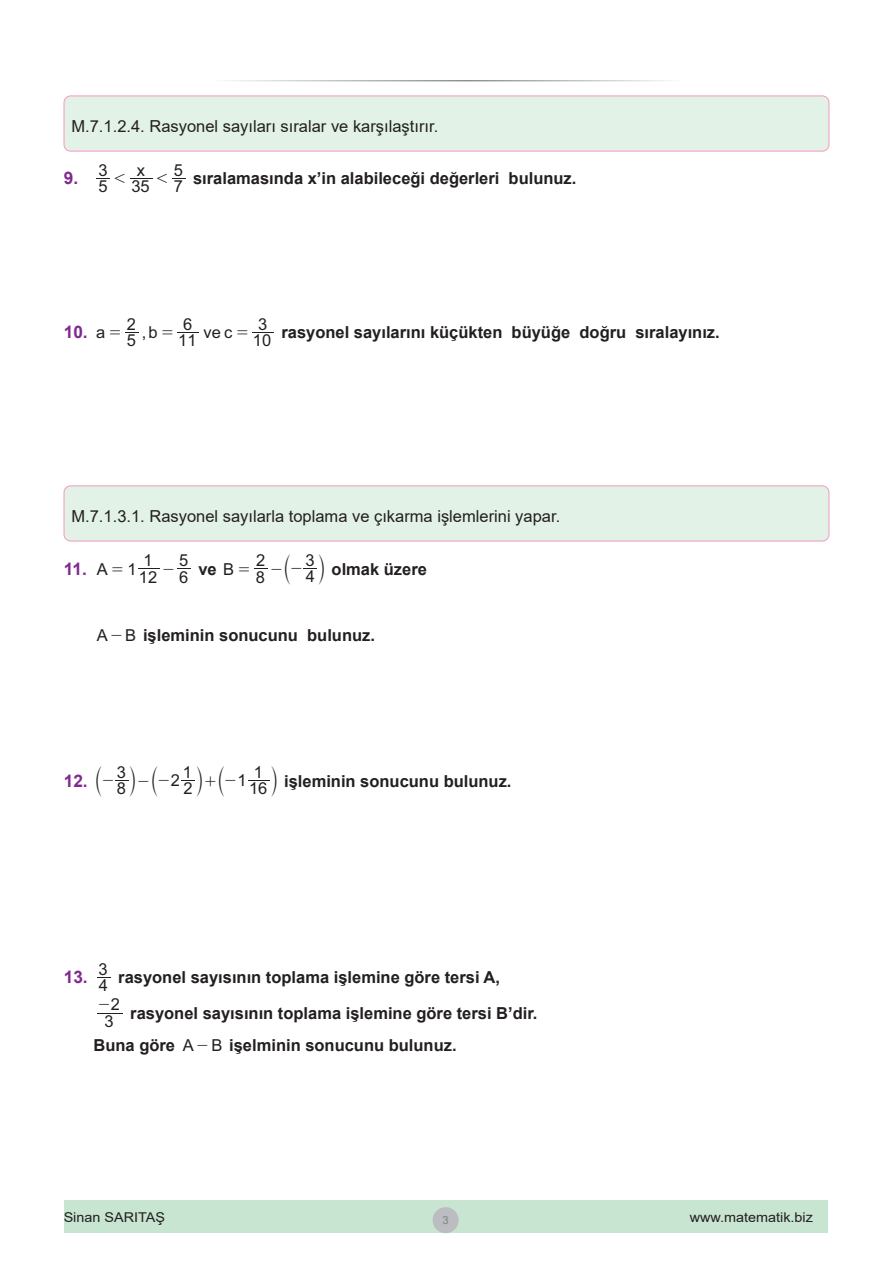
<style>
.page{position:relative;width:893px;height:1263px;background:#fff}
.page>*{position:absolute;margin:0;border:0;box-sizing:border-box;transform-origin:0 0}
.t1{font:700 17.25px "Arial";color:#802990}
.S_soru_KOYU-Metin{font:700 16.5px "Arial";color:#231f20}
.S_Düz_Metin{font:16.5px "Arial";color:#231f20}
.t2{font:16.5px "MM Century New";color:#231f20}
.t3{font:13.5px "Arial";color:#231f20;scale:1.07 1}
.t4{font:11.25px "Arial";color:#808285}
.s1{font-family:"MM Century New"}
.s2{font-family:"MM Variable A";font-size:16.35px}
.s3{font-family:"MM Variable A";font-weight:400;font-size:16.35px}
.s4{font-weight:400}
.s5{font-family:"MM Century New";font-weight:400}
.s6{font-family:"MM Variable A"}
.s7{font-family:"Arial"}
.s8{font-family:"MM Variable A";font-weight:400}
</style>
<div class="page">
<div style="left:64px;top:1200px;width:764px;height:33px;background:#c7e5d0"></div>
<div style="left:433px;top:1207px;width:26px;height:26px;background:#bcbdc0;border-radius:50%"></div>
<div style="left:64px;top:96px;width:765px;height:55px;background:#e3f2e7;border-radius:7px"></div>
<div style="left:64px;top:96px;width:765px;height:55px;border:1px solid #f499c2;border-radius:7px"></div>
<svg style="left:97px;top:178px;width:13px;height:1px"></svg>
<svg style="left:130px;top:178px;width:22px;height:1px"></svg>
<svg style="left:172px;top:178px;width:13px;height:1px"></svg>
<svg style="left:125px;top:332px;width:14px;height:1px"></svg>
<svg style="left:177px;top:332px;width:22px;height:1px"></svg>
<svg style="left:252px;top:332px;width:22px;height:1px"></svg>
<div style="left:64px;top:486px;width:765px;height:55px;background:#e3f2e7;border-radius:7px"></div>
<div style="left:64px;top:486px;width:765px;height:55px;border:1px solid #f499c2;border-radius:7px"></div>
<svg style="left:303px;top:568px;width:14px;height:1px"></svg>
<svg style="left:115px;top:780px;width:13px;height:1px"></svg>
<svg style="left:182px;top:780px;width:13px;height:1px"></svg>
<svg style="left:248px;top:780px;width:22px;height:1px"></svg>
<svg style="left:97px;top:977px;width:14px;height:1px"></svg>
<svg style="left:97px;top:1013px;width:26px;height:1px"></svg>
<p class="S_Düz_Metin" style="left:71px;top:115px;width:368px">M.7.1.2.4. Rasyonel sayıları sıralar ve karşılaştırır.</p>
<p class="t1" style="left:64px;top:166px;width:16px">9.</p>
<p class="S_Düz_Metin" style="left:98px;top:159px;width:11px">3</p>
<p class="S_Düz_Metin" style="left:174px;top:159px;width:11px">5</p>
<p class="S_Düz_Metin" style="left:137px;top:159px;width:10px">x</p>
<p class="t2" style="left:115px;top:170px;width:12px">&lt;</p>
<p class="t2" style="left:157px;top:170px;width:12px">&lt;</p>
<p class="S_soru_KOYU-Metin" style="left:193px;top:167px;width:385px">sıralamasında x’in alabileceği değerleri bulunuz.</p>
<p class="S_Düz_Metin" style="left:131px;top:175px;width:20px">35</p>
<p class="S_Düz_Metin" style="left:174px;top:175px;width:11px">7</p>
<p class="S_Düz_Metin" style="left:98px;top:175px;width:11px">5</p>
<p class="S_Düz_Metin" style="left:127px;top:313px;width:11px">2</p>
<p class="S_Düz_Metin" style="left:183px;top:313px;width:11px">6</p>
<p class="S_Düz_Metin" style="left:258px;top:313px;width:11px">3</p>
<p class="t1" style="left:64px;top:320px;width:25px">10.</p>
<p class="S_Düz_Metin" style="left:96px;top:321px;width:26px">a <span class="s1">=</span></p>
<p class="S_Düz_Metin" style="left:142px;top:321px;width:33px">b, <span class="s1">=</span></p>
<p class="S_Düz_Metin" style="left:203px;top:321px;width:46px">vec<span class="s1">=</span></p>
<p class="S_Düz_Metin" style="left:178px;top:329px;width:20px">11</p>
<p class="S_Düz_Metin" style="left:253px;top:329px;width:20px">10</p>
<p class="S_Düz_Metin" style="left:127px;top:329px;width:11px">5</p>
<p class="S_soru_KOYU-Metin" style="left:281px;top:321px;width:440px">rasyonel sayılarını küçükten büyüğe doğru sıralayınız.</p>
<p class="S_Düz_Metin" style="left:71px;top:504px;width:490px">M.7.1.3.1. Rasyonel sayılarla toplama ve çıkarma işlemlerini yapar.</p>
<p class="t1" style="left:64px;top:556px;width:25px">11.</p>
<p class="S_Düz_Metin" style="left:97px;top:558px;width:41px">A 1</p>
<p class="S_Düz_Metin" style="left:139px;top:566px;width:20px">12</p>
<p class="t2" style="left:271px;top:560px;width:32px">-<span class="s2">b</span>-</p>
<p class="S_soru_KOYU-Metin" style="left:318px;top:557px;width:110px"><span class="s3">l</span> olmak üzere</p>
<p class="S_Düz_Metin" style="left:305px;top:549px;width:11px">3</p>
<p class="S_Düz_Metin" style="left:256px;top:549px;width:11px">2</p>
<p class="S_Düz_Metin" style="left:144px;top:549px;width:11px">1</p>
<p class="S_Düz_Metin" style="left:179px;top:549px;width:11px">5</p>
<p class="t2" style="left:112px;top:561px;width:12px">=</p>
<p class="t2" style="left:163px;top:561px;width:12px">-</p>
<p class="S_soru_KOYU-Metin" style="left:198px;top:557px;width:53px">ve <span class="s4">B</span> <span class="s5">=</span></p>
<p class="S_Düz_Metin" style="left:306px;top:565px;width:11px">4</p>
<p class="S_Düz_Metin" style="left:256px;top:566px;width:11px">8</p>
<p class="S_Düz_Metin" style="left:179px;top:566px;width:11px">6</p>
<p class="S_soru_KOYU-Metin" style="left:97px;top:624px;width:280px"><span class="s4">A B</span> işleminin sonucunu bulunuz.</p>
<p class="t2" style="left:111px;top:627px;width:12px">-</p>
<p class="t1" style="left:64px;top:768px;width:25px">12.</p>
<p class="t2" style="left:96px;top:772px;width:86px"><span class="s6">b</span>- <span class="s6">l</span>-<span class="s2">b</span>-<span class="s7">2</span></p>
<p class="S_Düz_Metin" style="left:183px;top:761px;width:11px">1</p>
<p class="t2" style="left:196px;top:772px;width:52px"><span class="s2">l</span>+<span class="s6">b</span>-<span class="s7">1</span></p>
<p class="S_Düz_Metin" style="left:254px;top:761px;width:11px">1</p>
<p class="S_soru_KOYU-Metin" style="left:271px;top:769px;width:242px"><span class="s8">l</span> işleminin sonucunu bulunuz.</p>
<p class="S_Düz_Metin" style="left:117px;top:761px;width:11px">3</p>
<p class="S_Düz_Metin" style="left:117px;top:777px;width:11px">8</p>
<p class="S_Düz_Metin" style="left:184px;top:777px;width:11px">2</p>
<p class="S_Düz_Metin" style="left:249px;top:777px;width:20px">16</p>
<p class="t1" style="left:64px;top:965px;width:25px">13.</p>
<p class="S_Düz_Metin" style="left:99px;top:958px;width:11px">3</p>
<p class="S_Düz_Metin" style="left:99px;top:974px;width:11px">4</p>
<p class="S_soru_KOYU-Metin" style="left:118px;top:966px;width:383px">rasyonel sayısının toplama işlemine göre tersi A,</p>
<p class="t2" style="left:99px;top:996px;width:23px">-<span class="s7">2</span></p>
<p class="S_soru_KOYU-Metin" style="left:130px;top:1001px;width:409px">rasyonel sayısının toplama işlemine göre tersi B’dir.</p>
<p class="S_soru_KOYU-Metin" style="left:94px;top:1034px;width:83px">Buna göre</p>
<p class="S_soru_KOYU-Metin" style="left:183px;top:1034px;width:275px"><span class="s4">A B</span> işelminin sonucunu bulunuz.</p>
<p class="S_Düz_Metin" style="left:105px;top:1010px;width:11px">3</p>
<p class="t2" style="left:197px;top:1037px;width:12px">-</p>
<p class="t3" style="left:64px;top:1207px;width:96px">Sinan SARITAŞ</p>
<p class="t4" style="left:442px;top:1212px;width:8px">3</p>
<p class="t3" style="left:690px;top:1207px;width:117px">www.matematik.biz</p>
</div>
